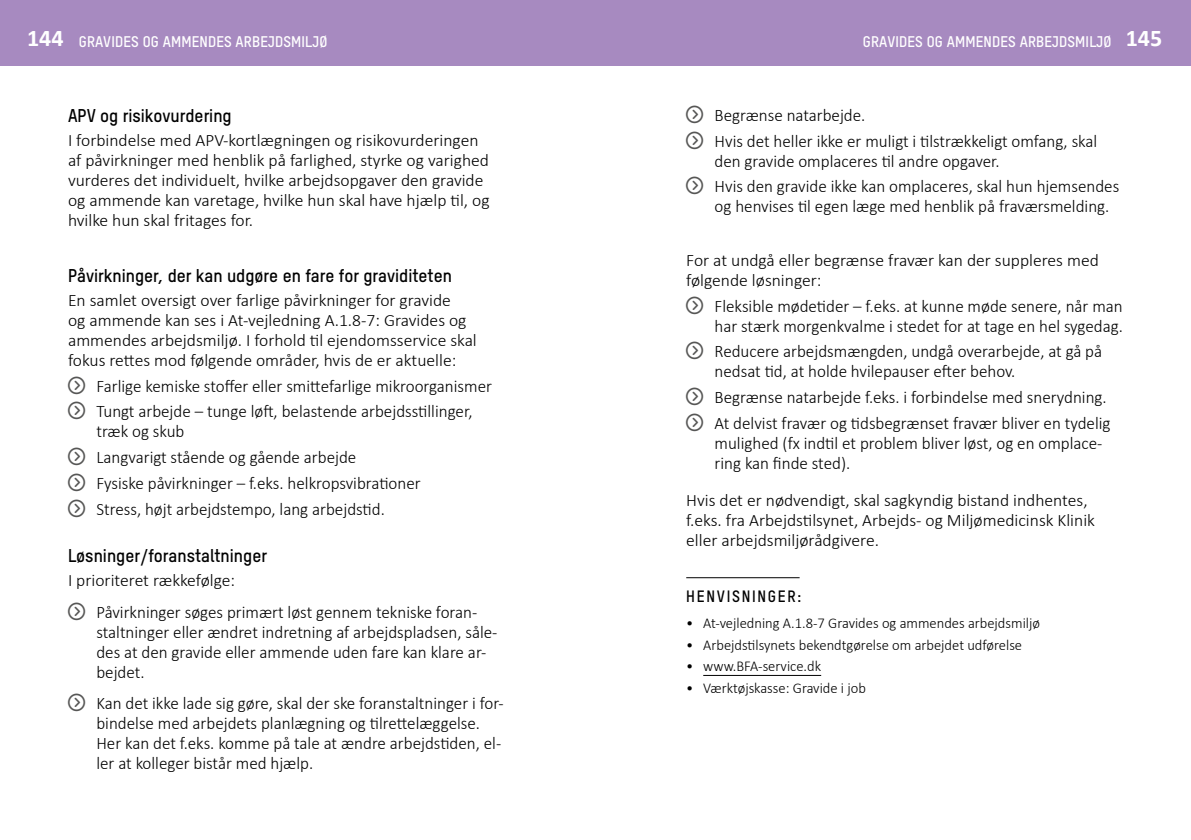
<style>
.page{position:relative;width:1191px;height:840px;background:#fff}
.page>*{position:absolute;margin:0;border:0;box-sizing:border-box;transform-origin:0 0}
.t1{font:18px "T Star Bold";color:#000}
.t2{font:300 17.6px/20px "Calibri";color:#000}
.t3{font:300 17.4px/20px "Calibri";color:#000}
.t4{font:16px "T Star Bold";letter-spacing:.11em;color:#000}
.t5{font:300 15px "Calibri";color:#000}
.t6{font:15px "T Star Bold";letter-spacing:.01em;color:#fff}
.s1{font-family:"Calibri";font-weight:700;font-size:24px}
</style>
<div class="page">
<div style="left:0;top:0;width:1191px;height:65px;background:#a78ac0"></div>
<hr style="left:686px;top:577px;width:113px;height:1px;background:#000">
<hr style="left:703px;top:674px;width:118px;height:1px;background:#000">
<p class="t6" style="left:27px;top:32px;width:302px"><span class="s1">144</span> GRAVIDES OG AMMENDES ARBEJDSMILJØ</p>
<p class="t6" style="left:863px;top:32px;width:301px">GRAVIDES OG AMMENDES ARBEJDSMILJØ <span class="s1">145</span></p>
<p class="t1" style="left:68px;top:104px;width:165px">APV og risikovurdering</p>
<p class="t3" style="left:68px;top:129px;width:423px">I forbindelse med APV-kortlægningen og risikovurderingen af påvirkninger med henblik på farlighed, styrke og varighed vurderes det individuelt, hvilke arbejdsopgaver den gravide og ammende kan varetage, hvilke hun skal have hjælp til, og hvilke hun skal fritages for.</p>
<p class="t1" style="left:68px;top:264px;width:385px">Påvirkninger, der kan udgøre en fare for graviditeten</p>
<p class="t3" style="left:68px;top:289px;width:410px">En samlet oversigt over farlige påvirkninger for gravide<br>og ammende kan ses i At-vejledning A.1.8-7: Gravides og ammendes arbejdsmiljø. I forhold til ejendomsservice skal fokus rettes mod følgende områder, hvis de er aktuelle:</p>
<p class="t2" style="left:96px;top:372px;width:397px;line-height:25.6px">Farlige kemiske stoffer eller smittefarlige mikroorganismer<br>Tungt arbejde – tunge løft, belastende arbejdsstillinger,</p>
<p class="t2" style="left:96px;top:418px;width:326px;line-height:25.6px">træk og skub<br>Langvarigt stående og gående arbejde<br>Fysiske påvirkninger – f.eks. helkropsvibrationer Stress, højt arbejdstempo, lang arbejdstid.</p>
<p class="t1" style="left:68px;top:544px;width:200px">Løsninger/foranstaltninger</p>
<p class="t3" style="left:68px;top:569px;width:169px">I prioriteret rækkefølge:</p>
<p class="t2" style="left:96px;top:600px;width:402px">Påvirkninger søges primært løst gennem tekniske foran&shy;staltninger eller ændret indretning af arbejdspladsen, såle&shy;des at den gravide eller ammende uden fare kan klare ar&shy;bejdet.</p>
<p class="t2" style="left:96px;top:692px;width:409px">Kan det ikke lade sig gøre, skal der ske foranstaltninger i for&shy;bindelse med arbejdets planlægning og tilrettelæggelse.<br>Her kan det f.eks. komme på tale at ændre arbejdstiden, el&shy;ler at kolleger bistår med hjælp.</p>
<p class="t2" style="left:714px;top:101px;width:384px;line-height:25.6px">Begrænse natarbejde.<br>Hvis det heller ikke er muligt i tilstrækkeligt omfang, skal</p>
<p class="t2" style="left:714px;top:147px;width:406px;line-height:25.6px">den gravide omplaceres til andre opgaver.<br>Hvis den gravide ikke kan omplaceres, skal hun hjemsendes</p>
<p class="t2" style="left:714px;top:196px;width:396px">og henvises til egen læge med henblik på fraværsmelding.</p>
<p class="t3" style="left:686px;top:249px;width:414px">For at undgå eller begrænse fravær kan der suppleres med følgende løsninger:</p>
<p class="t2" style="left:714px;top:295px;width:410px">Fleksible mødetider – f.eks. at kunne møde senere, når man har stærk morgenkvalme i stedet for at tage en hel sygedag.</p>
<p class="t2" style="left:714px;top:340px;width:389px">Reducere arbejdsmængden, undgå overarbejde, at gå på nedsat tid, at holde hvilepauser efter behov.</p>
<p class="t2" style="left:714px;top:383px;width:397px;line-height:25.6px">Begrænse natarbejde f.eks. i forbindelse med snerydning.<br>At delvist fravær og tidsbegrænset fravær bliver en tydelig</p>
<p class="t2" style="left:714px;top:432px;width:389px">mulighed (fx indtil et problem bliver løst, og en omplace&shy;ring kan finde sted).</p>
<p class="t3" style="left:686px;top:489px;width:410px">Hvis det er nødvendigt, skal sagkyndig bistand indhentes, f.eks. fra Arbejdstilsynet, Arbejds- og Miljømedicinsk Klinik eller arbejdsmiljørådgivere.</p>
<p class="t4" style="left:686px;top:586px;width:116px">HENVISNINGER:</p>
<p class="t5" style="left:686px;top:613px;width:355px">• At-vejledning A.1.8-7 Gravides og ammendes arbejdsmiljø</p>
<p class="t5" style="left:686px;top:635px;width:337px">• Arbejdstilsynets bekendtgørelse om arbejdet udførelse</p>
<p class="t5" style="left:686px;top:656px;width:136px">• www.BFA-service.dk</p>
<p class="t5" style="left:686px;top:678px;width:181px">• Værktøjskasse: Gravide i job</p>
</div>
